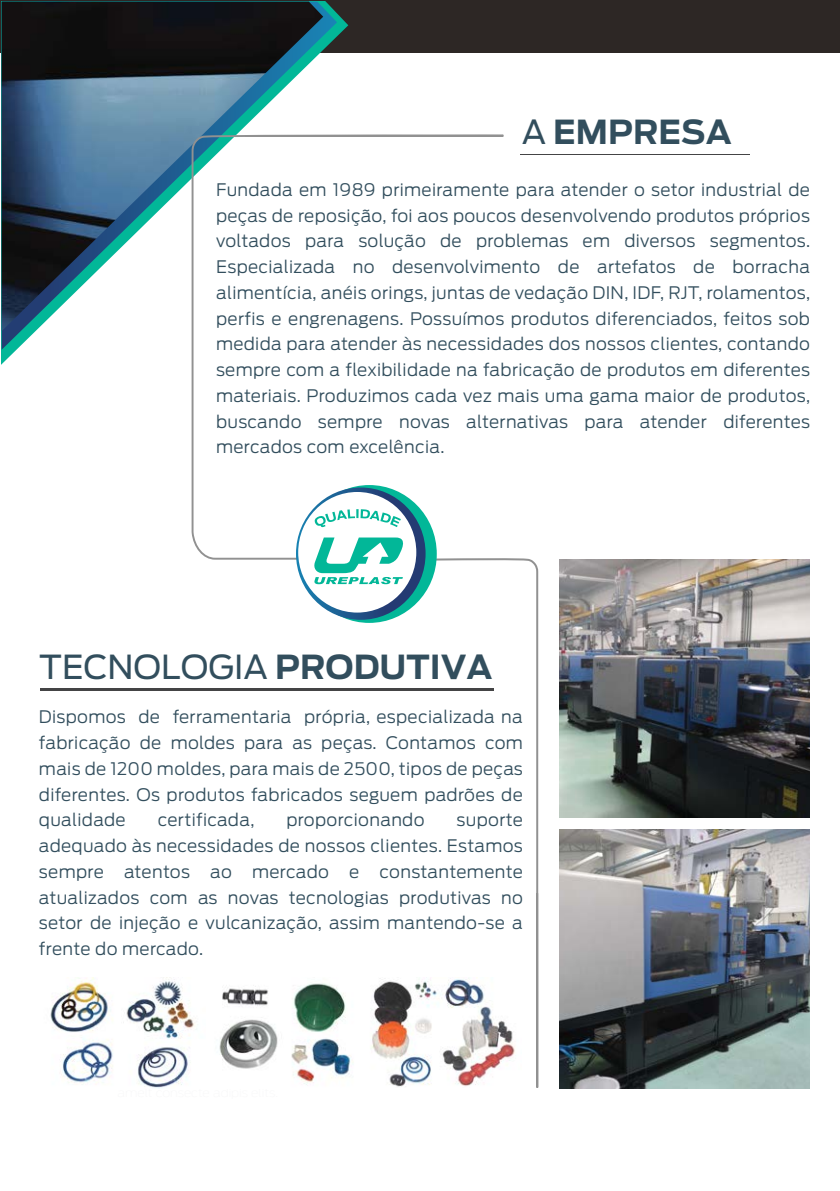
<style>
.page{position:relative;width:840px;height:1191px;background:#fff}
.page>*{position:absolute;margin:0;border:0;box-sizing:border-box;transform-origin:0 0}
.t1{font:33px "Antenna";color:#324e5d}
.t2{font:700 33px "Antenna";color:#324e5d}
.t3{font:300 17.2px/25.8px "Antenna";letter-spacing:.02em;color:#324e5d;text-align:justify}
.s1{font-weight:400}
.s2{font-weight:700}
</style>
<div class="page">
<div style="left:0;top:0;width:839px;height:53px;background:#2d2725"></div>
<svg style="left:339px;top:560px;width:200px;height:528px"></svg>
<hr style="left:40px;top:688px;width:453px;height:2px;background:#444445">
<img style="left:219px;top:977px;width:147px;height:111px">
<img style="left:50px;top:977px;width:145px;height:111px">
<img style="left:355px;top:977px;width:166px;height:110px">
<svg style="left:2px;top:2px;width:335px;height:348px"></svg>
<img style="left:2px;top:2px;width:321px;height:329px">
<svg style="left:190px;top:132px;width:620px;height:428px"></svg>
<div style="left:301px;top:485px;width:135px;height:138px;background:#02b798;border-radius:50%"></div>
<svg style="left:296px;top:487px;width:129px;height:133px"></svg>
<img style="left:558px;top:559px;width:250px;height:259px">
<img style="left:559px;top:829px;width:249px;height:259px">
<h1 class="t2" style="left:521px;top:113px;width:211px"><span class="s1">A</span> EMPRESA</h1>
<p class="t3" style="left:216px;top:177px;width:595px">Fundada em 1989 primeiramente para atender o setor industrial de peças de reposição, foi aos poucos desenvolvendo produtos próprios voltados para solução de problemas em diversos segmentos.<br>Especializada no desenvolvimento de artefatos de borracha alimentícia, anéis orings, juntas de vedação DIN, IDF, RJT, rolamentos, perfis e engrenagens. Possuímos produtos diferenciados, feitos sob medida para atender às necessidades dos nossos clientes, contando sempre com a flexibilidade na fabricação de produtos em diferentes materiais. Produzimos cada vez mais uma gama maior de produtos, buscando sempre novas alternativas para atender diferentes mercados com excelência.</p>
<h1 class="t1" style="left:39px;top:647px;width:454px">TECNOLOGIA <span class="s2">PRODUTIVA</span></h1>
<p class="t3" style="left:39px;top:704px;width:485px">Dispomos de ferramentaria própria, especializada na fabricação de moldes para as peças. Contamos com mais de 1200 moldes, para mais de 2500, tipos de peças diferentes. Os produtos fabricados seguem padrões de qualidade</p>
<p class="t3" style="left:158px;top:807px;width:98px">certificada,</p>
<p class="t3" style="left:286px;top:807px;width:140px">proporcionando</p>
<p class="t3" style="left:39px;top:807px;width:485px;text-indent:417px">suporte adequado às necessidades de nossos clientes. Estamos sempre atentos ao mercado e constantemente atualizados com as novas tecnologias produtivas no setor de injeção e vulcanização, assim mantendo-se a frente do mercado.</p>
</div>
